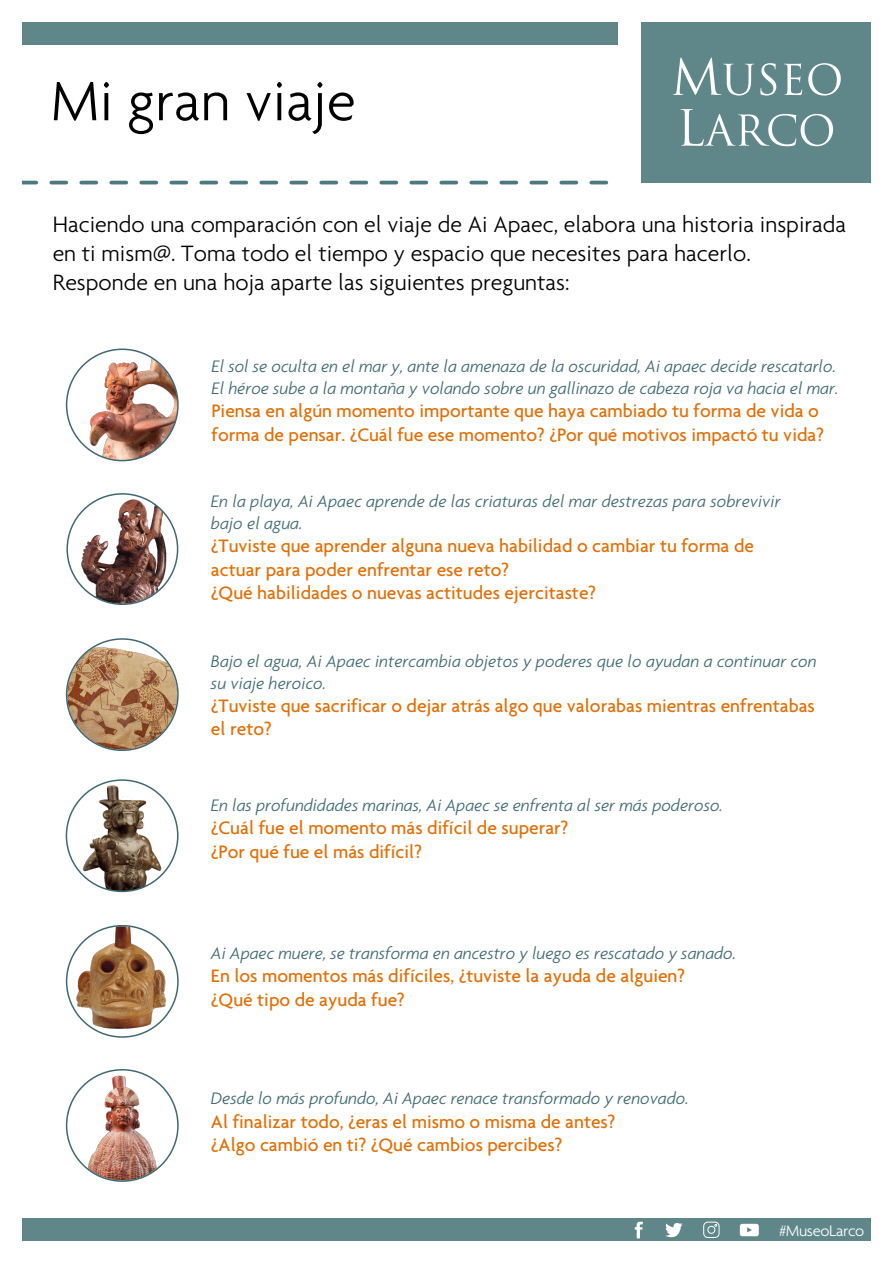
<style>
.page{position:relative;width:893px;height:1263px;background:#fff}
.page>*{position:absolute;margin:0;border:0;box-sizing:border-box;transform-origin:0 0}
.t1{font:300 60px "Agenda";color:#000}
.t2{font:300 24px/28.8px "Agenda";color:#000}
.t3{font:500 19.5px/23.4px "Agenda";color:#e26f07}
.t4{font:italic 300 18px/21.6px "Agenda";letter-spacing:-.005em;color:#3f6972}
.t5{font:300 16.5px "Agenda";letter-spacing:-.02em;color:#fff}
</style>
<div class="page">
<div style="left:0;top:1218px;width:893px;height:45px;background:#5f8789"></div>
<svg style="left:22px;top:181px;width:587px;height:3px"></svg>
<div style="left:642px;top:0;width:251px;height:183px;background:#5f8789"></div>
<div style="left:0;top:0;width:617px;height:44px;background:#5f8789"></div>
<div style="left:0;top:1242px;width:893px;height:21px;background:#fff"></div>
<div style="left:0;top:0;width:893px;height:21px;background:#fff"></div>
<div style="left:0;top:0;width:21px;height:1263px;background:#fff"></div>
<div style="left:872px;top:0;width:21px;height:1263px;background:#fff"></div>
<svg style="left:673px;top:57px;width:168px;height:39px"></svg>
<svg style="left:681px;top:109px;width:153px;height:37px"></svg>
<img style="left:87px;top:351px;width:91px;height:110px">
<div style="left:66px;top:348px;width:113px;height:113px;border:2px solid #3f6972;border-radius:50%"></div>
<img style="left:79px;top:499px;width:89px;height:105px">
<div style="left:66px;top:493px;width:112px;height:112px;border:2px solid #3f6972;border-radius:50%"></div>
<img style="left:67px;top:640px;width:110px;height:110px;border-radius:55px">
<div style="left:66px;top:638px;width:113px;height:113px;border:2px solid #3f6972;border-radius:50%"></div>
<img style="left:82px;top:784px;width:82px;height:107px">
<div style="left:66px;top:779px;width:113px;height:113px;border:2px solid #3f6972;border-radius:50%"></div>
<img style="left:76px;top:926px;width:92px;height:105px">
<div style="left:66px;top:925px;width:113px;height:113px;border:2px solid #3f6972;border-radius:50%"></div>
<img style="left:86px;top:1073px;width:73px;height:107px">
<div style="left:66px;top:1069px;width:113px;height:113px;border:2px solid #3f6972;border-radius:50%"></div>
<svg style="left:703px;top:1221px;width:17px;height:17px"></svg>
<svg style="left:740px;top:1224px;width:19px;height:12px"></svg>
<svg style="left:635px;top:1221px;width:8px;height:17px"></svg>
<svg style="left:665px;top:1223px;width:18px;height:19px"></svg>
<h1 class="t1" style="left:50px;top:66px;width:307px">Mi gran viaje</h1>
<p class="t2" style="left:53px;top:210px;width:795px">Haciendo una comparación con el viaje de Ai Apaec, elabora una historia inspirada en ti mism@. Toma todo el tiempo y espacio que necesites para hacerlo.<br>Responde en una hoja aparte las siguientes preguntas:</p>
<p class="t4" style="left:211px;top:355px;width:628px">El sol se oculta en el mar y, ante la amenaza de la oscuridad, Ai apaec decide rescatarlo.<br>El héroe sube a la montaña y volando sobre un gallinazo de cabeza roja va hacia el mar.</p>
<p class="t3" style="left:211px;top:399px;width:614px">Piensa en algún momento importante que haya cambiado tu forma de vida o forma de pensar. ¿Cuál fue ese momento? ¿Por qué motivos impactó tu vida?</p>
<p class="t4" style="left:211px;top:491px;width:571px">En la playa, Ai Apaec aprende de las criaturas del mar destrezas para sobrevivir bajo el agua.</p>
<p class="t3" style="left:211px;top:534px;width:545px">¿Tuviste que aprender alguna nueva habilidad o cambiar tu forma de actuar para poder enfrentar ese reto?<br>¿Qué habilidades o nuevas actitudes ejercitaste?</p>
<p class="t4" style="left:211px;top:650px;width:607px">Bajo el agua, Ai Apaec intercambia objetos y poderes que lo ayudan a continuar con su viaje heroico.</p>
<p class="t3" style="left:211px;top:694px;width:605px">¿Tuviste que sacrificar o dejar atrás algo que valorabas mientras enfrentabas el reto?</p>
<p class="t4" style="left:211px;top:794px;width:513px">En las profundidades marinas, Ai Apaec se enfrenta al ser más poderoso.</p>
<p class="t3" style="left:211px;top:816px;width:359px">¿Cuál fue el momento más difícil de superar? ¿Por qué fue el más difícil?</p>
<p class="t4" style="left:211px;top:942px;width:527px">Ai Apaec muere, se transforma en ancestro y luego es rescatado y sanado.</p>
<p class="t3" style="left:211px;top:964px;width:476px">En los momentos más difíciles, ¿tuviste la ayuda de alguien? ¿Qué tipo de ayuda fue?</p>
<p class="t4" style="left:211px;top:1087px;width:479px">Desde lo más profundo, Ai Apaec renace transformado y renovado.</p>
<p class="t3" style="left:211px;top:1109px;width:406px">Al finalizar todo, ¿eras el mismo o misma de antes? ¿Algo cambió en ti? ¿Qué cambios percibes?</p>
<p class="t5" style="left:779px;top:1220px;width:87px">#MuseoLarco</p>
</div>
